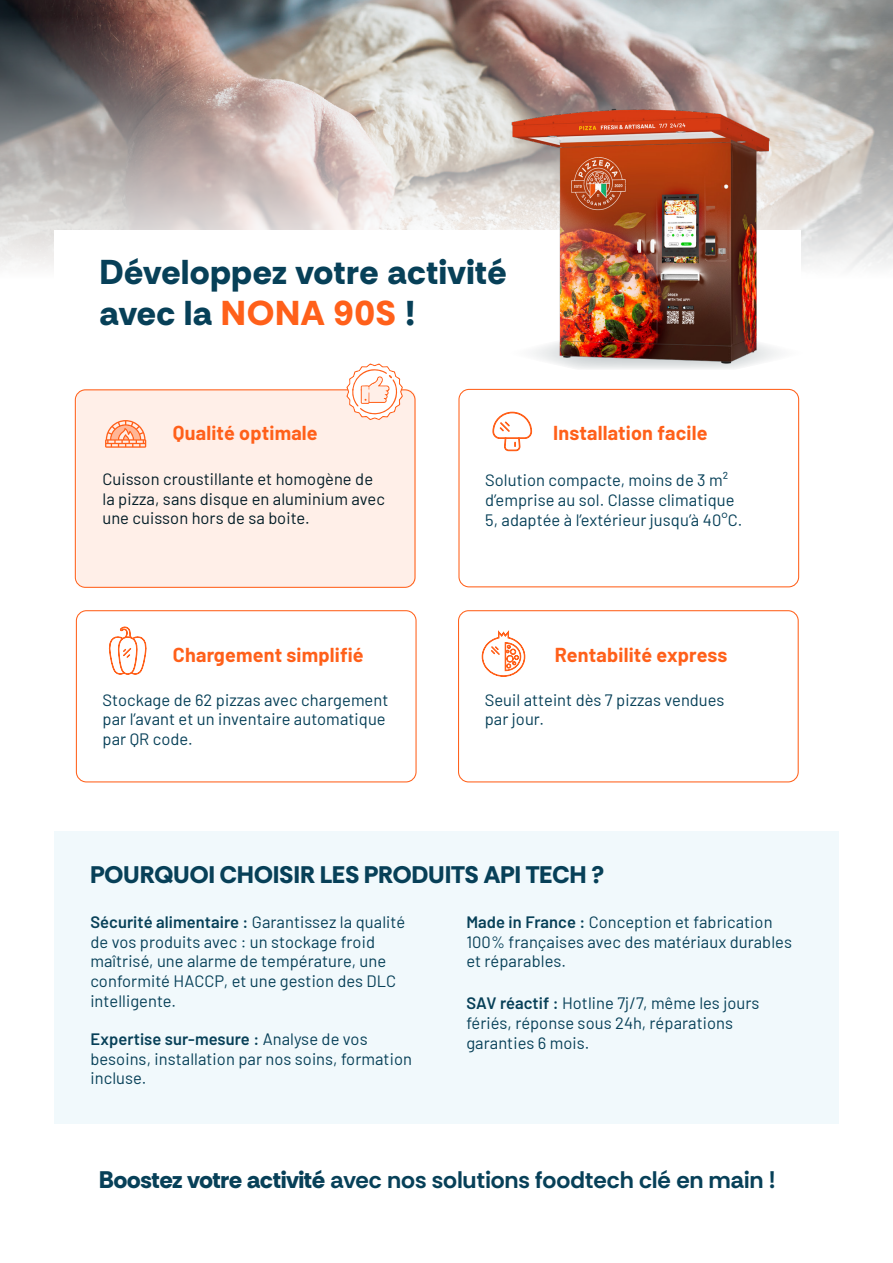
<style>
.page{position:relative;width:893px;height:1263px;background:#fff}
.page>*{position:absolute;margin:0;border:0;box-sizing:border-box;transform-origin:0 0}
.t1{font:34.5px/40.5px "Rethink Sans";letter-spacing:.03em;color:#074058}
.t2{font:24px "Rethink Sans";letter-spacing:.005em;color:#074058}
.t3{font:700 19.65px "Barlow";letter-spacing:.01em;color:#ff601a}
.t4{font:16.5px/19.8px "Barlow";letter-spacing:.005em;color:#074058}
.t5{font:16.5px/19.8px "Barlow";letter-spacing:.005em;color:#021c26}
.s1{color:#ff601a}
.s2{font-weight:600}
</style>
<div class="page">
<div style="left:76px;top:389px;width:340px;height:198px;background:#ffefe8;border-radius:10px"></div>
<div style="left:75px;top:389px;width:340px;height:199px;border:1px solid #ff601a;border-radius:10px"></div>
<img style="left:0;top:0;width:893px;height:269px">
<div style="left:54px;top:230px;width:747px;height:145px;background:#fff"></div>
<div style="left:54px;top:831px;width:785px;height:292px;background:#f1f9fc"></div>
<div style="left:458px;top:389px;width:341px;height:198px;border:1px solid #ff601a;border-radius:10px"></div>
<svg style="left:492px;top:412px;width:40px;height:40px"></svg>
<div style="left:76px;top:610px;width:341px;height:172px;border:1px solid #ff601a;border-radius:10px"></div>
<svg style="left:108px;top:626px;width:39px;height:49px"></svg>
<div style="left:458px;top:610px;width:341px;height:172px;border:1px solid #ff601a;border-radius:10px"></div>
<svg style="left:482px;top:630px;width:43px;height:47px"></svg>
<svg style="left:105px;top:420px;width:41px;height:28px"></svg>
<svg style="left:346px;top:363px;width:57px;height:57px"></svg>
<img style="left:478px;top:67px;width:315px;height:345px">
<h1 class="t1" style="left:100px;top:252px;width:408px">Développez votre activité avec la <span class="s1">NONA 90S</span> !</h1>
<p class="t3" style="left:173px;top:418px;width:146px">Qualité optimale</p>
<p class="t5" style="left:103px;top:468px;width:284px">Cuisson croustillante et homogène de la pizza, sans disque en aluminium avec une cuisson hors de sa boite.</p>
<p class="t3" style="left:173px;top:640px;width:192px">Chargement simplifié</p>
<p class="t4" style="left:103px;top:688px;width:287px">Stockage de 62 pizzas avec chargement par l’avant et un inventaire automatique par QR code.</p>
<p class="t3" style="left:553px;top:419px;width:156px">Installation facile</p>
<p class="t4" style="left:485px;top:469px;width:259px">Solution compacte, moins de 3 m² d’emprise au sol. Classe climatique<br>5, adaptée à l’extérieur jusqu’à 40°C.</p>
<p class="t3" style="left:555px;top:640px;width:174px">Rentabilité express</p>
<p class="t4" style="left:485px;top:688px;width:241px">Seuil atteint dès 7 pizzas vendues par jour.</p>
<h2 class="t2" style="left:90px;top:859px;width:515px">POURQUOI CHOISIR LES PRODUITS API TECH ?</h2>
<p class="t4" style="left:466px;top:911px;width:327px"><span class="s2">Made in France :</span> Conception et fabrication<br>100% françaises avec des matériaux durables et réparables.</p>
<p class="t4" style="left:90px;top:911px;width:316px"><span class="s2">Sécurité alimentaire :</span> Garantissez la qualité de vos produits avec : un stockage froid maîtrisé, une alarme de température, une conformité HACCP, et une gestion des DLC intelligente.</p>
<p class="t4" style="left:466px;top:992px;width:295px"><span class="s2">SAV réactif :</span> Hotline 7j/7, même les jours fériés, réponse sous 24h, réparations garanties 6 mois.</p>
<p class="t4" style="left:91px;top:1028px;width:323px"><span class="s2">Expertise sur-mesure :</span> Analyse de vos besoins, installation par nos soins, formation incluse.</p>
<h2 class="t2" style="left:99px;top:1165px;width:678px">Boostez votre activité avec nos solutions foodtech clé en main !</h2>
</div>
